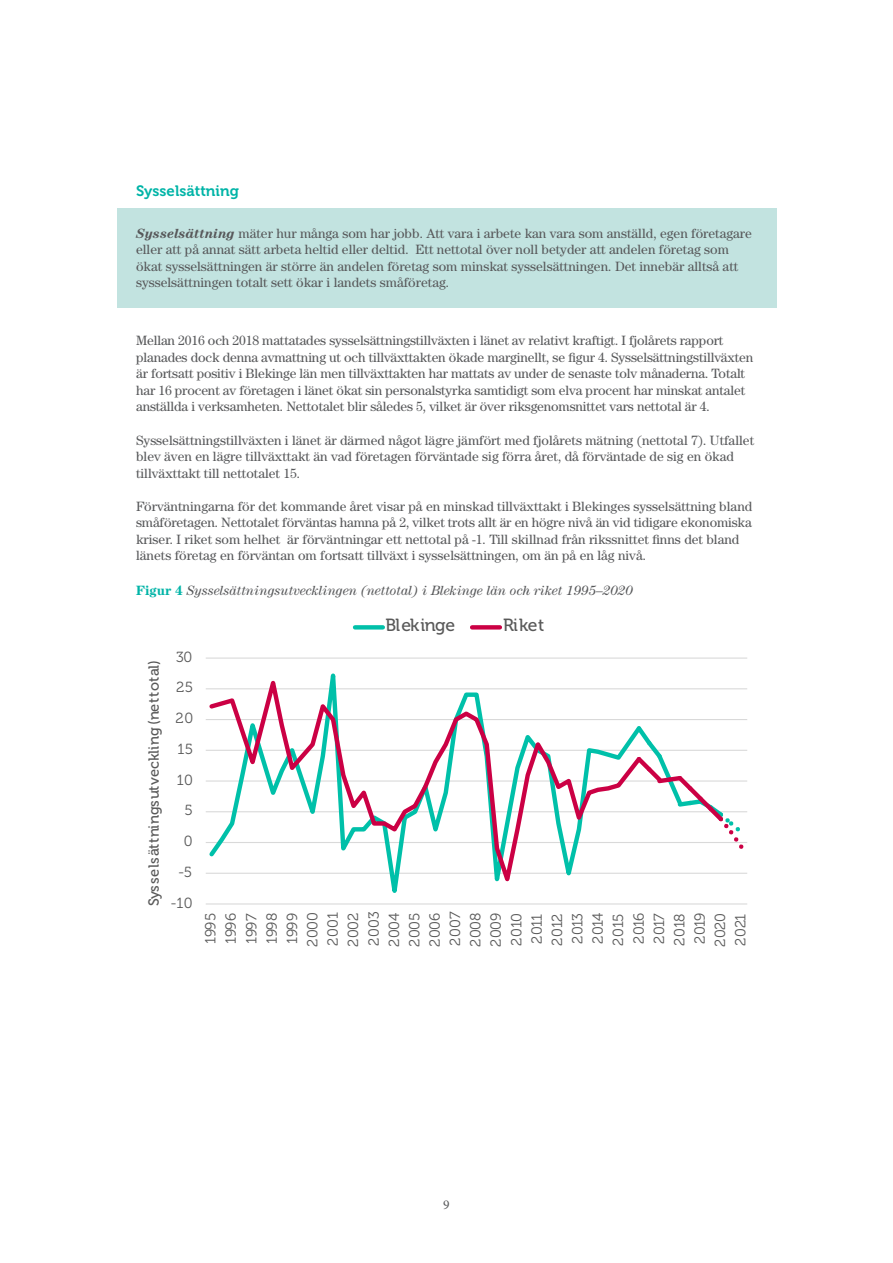
<style>
.page{position:relative;width:893px;height:1263px;background:#fff}
.page>*{position:absolute;margin:0;border:0;box-sizing:border-box;transform-origin:0 0}
.t1{font:17.55px "Museo 500";letter-spacing:-.025em;color:#595959}
.Heading_2{font:15px "Museo 700";color:#00b4a7}
.t2{font:14.7px/20.4px "Museo 300";color:#595959}
.t3{font:14.7px "Museo 500";letter-spacing:.025em;color:#595959}
.brödtext{font:13.5px/16.5px "Century Std";color:#57585a}
.t4{font:italic 13.5px "Century Std";color:#57585a}
.t5{font:13.5px "Minion Pro";color:#57585a}
.s1{font-weight:700;font-style:italic}
.s2{font-weight:700;font-style:normal;color:#00b4a7}
</style>
<div class="page">
<div style="left:117px;top:208px;width:659px;height:100px;background:#c2e3e0"></div>
<hr style="left:206px;top:903px;width:541px;height:1px;background:#d9d9d9">
<hr style="left:206px;top:873px;width:541px;height:1px;background:#d9d9d9">
<hr style="left:206px;top:811px;width:541px;height:1px;background:#d9d9d9">
<hr style="left:206px;top:780px;width:541px;height:1px;background:#d9d9d9">
<hr style="left:206px;top:750px;width:541px;height:1px;background:#d9d9d9">
<hr style="left:206px;top:719px;width:541px;height:1px;background:#d9d9d9">
<hr style="left:206px;top:688px;width:541px;height:1px;background:#d9d9d9">
<hr style="left:206px;top:657px;width:541px;height:2px;background:#d9d9d9">
<hr style="left:206px;top:842px;width:541px;height:1px;background:#d9d9d9">
<svg style="left:206px;top:657px;width:439px;height:2px"></svg>
<svg style="left:645px;top:733px;width:99px;height:116px"></svg>
<svg style="left:206px;top:673px;width:439px;height:220px"></svg>
<svg style="left:355px;top:625px;width:28px;height:4px"></svg>
<svg style="left:472px;top:625px;width:28px;height:4px"></svg>
<p class="Heading_2" style="left:136px;top:183px;width:104px">Sysselsättning</p>
<p class="brödtext" style="left:136px;top:225px;width:617px"><span class="s1">Sysselsättning</span> mäter hur många som har jobb. Att vara i arbete kan vara som anställd, egen företagare eller att på annat sätt arbeta heltid eller deltid. Ett nettotal över noll betyder att andelen företag som ökat sysselsättningen är större än andelen företag som minskat sysselsättningen. Det innebär alltså att sysselsättningen totalt sett ökar i landets småföretag.</p>
<p class="brödtext" style="left:136px;top:332px;width:619px">Mellan 2016 och 2018 mattatades sysselsättningstillväxten i länet av relativt kraftigt. I fjolårets rapport planades dock denna avmattning ut och tillväxttakten ökade marginellt, se figur 4. Sysselsättningstillväxten är fortsatt positiv i Blekinge län men tillväxttakten har mattats av under de senaste tolv månaderna. Totalt har 16 procent av företagen i länet ökat sin personalstyrka samtidigt som elva procent har minskat antalet anställda i verksamheten. Nettotalet blir således 5, vilket är över riksgenomsnittet vars nettotal är 4.</p>
<p class="brödtext" style="left:136px;top:431px;width:620px">Sysselsättningstillväxten i länet är därmed något lägre jämfört med fjolårets mätning (nettotal 7). Utfallet blev även en lägre tillväxttakt än vad företagen förväntade sig förra året, då förväntade de sig en ökad tillväxttakt till nettotalet 15.</p>
<p class="brödtext" style="left:136px;top:498px;width:618px">Förväntningarna för det kommande året visar på en minskad tillväxttakt i Blekinges sysselsättning bland småföretagen. Nettotalet förväntas hamna på 2, vilket trots allt är en högre nivå än vid tidigare ekonomiska kriser. I riket som helhet är förväntningar ett nettotal på -1. Till skillnad från rikssnittet finns det bland länets företag en förväntan om fortsatt tillväxt i sysselsättningen, om än på en låg nivå.</p>
<p class="t4" style="left:136px;top:583px;width:498px"><span class="s2">Figur 4</span> Sysselsättningsutvecklingen (nettotal) i Blekinge län och riket 1995–2020</p>
<p class="t3" style="left:146px;top:906px;width:248px;rotate:-90deg">Sysselsättningsutveckling (nettotal)</p>
<p class="t2" style="left:176px;top:647px;width:18px">30</p>
<p class="t2" style="left:176px;top:677px;width:19px">25</p>
<p class="t2" style="left:176px;top:708px;width:19px">20</p>
<p class="t2" style="left:177px;top:739px;width:17px">15</p>
<p class="t2" style="left:177px;top:770px;width:18px">10</p>
<p class="t2" style="left:184px;top:800px;width:10px">5</p>
<p class="t2" style="left:184px;top:831px;width:10px">0</p>
<p class="t2" style="left:178px;top:862px;width:16px">-5</p>
<p class="t2" style="left:171px;top:893px;width:23px">-10</p>
<p class="t1" style="left:385px;top:615px;width:71px">Blekinge</p>
<p class="t1" style="left:503px;top:615px;width:43px">Riket</p>
<p class="t2" style="left:201px;top:947px;width:37px;rotate:-90deg">1995<br>1996<br>1997<br>1998<br>1999<br>2000<br>2001<br>2002<br>2003<br>2004<br>2005<br>2006<br>2007<br>2008<br>2009<br>2010<br>2011<br>2012<br>2013<br>2014<br>2015<br>2016<br>2017<br>2018<br>2019<br>2020<br>2021</p>
<p class="t5" style="left:443px;top:1196px;width:8px">9</p>
</div>
